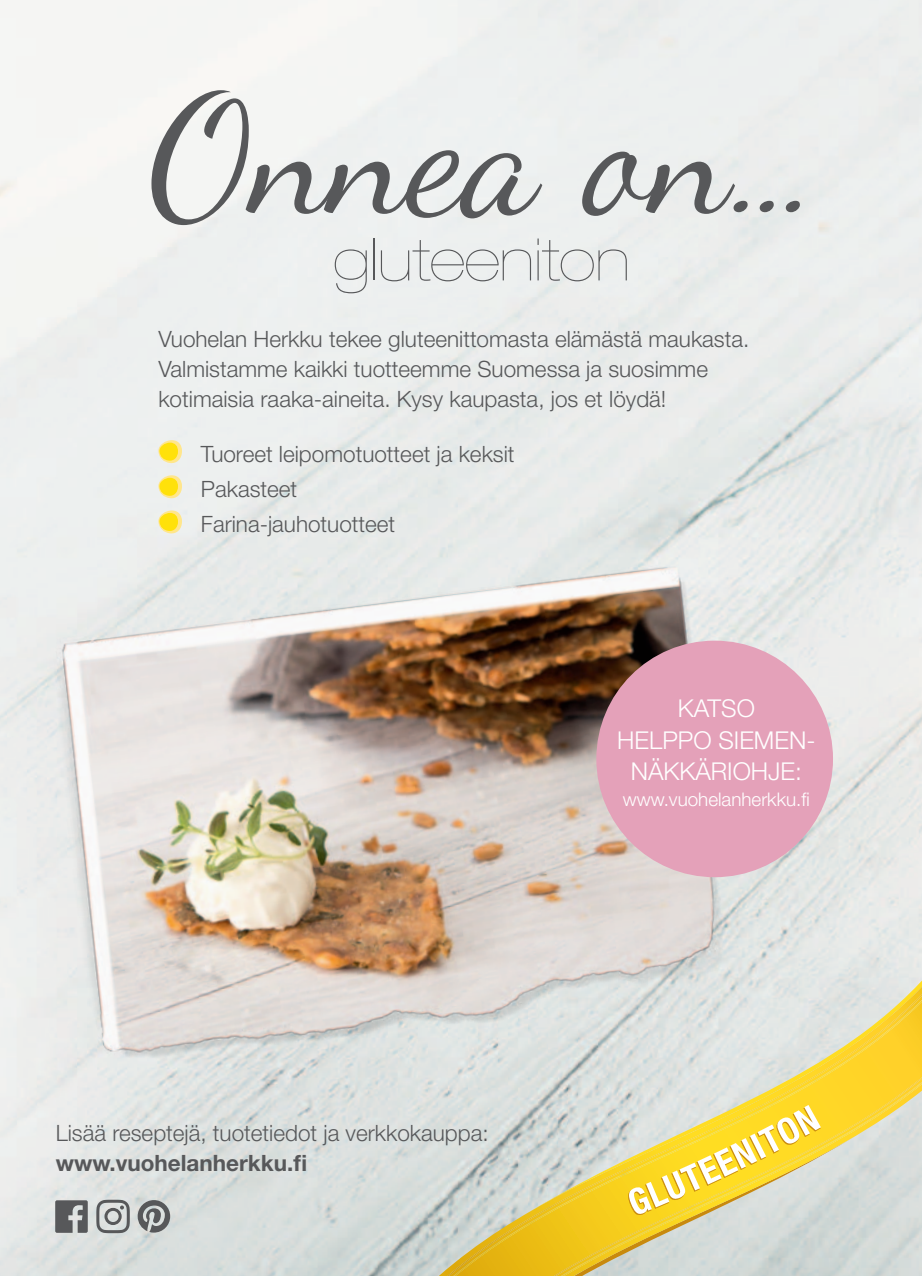
<style>
.page{position:relative;width:922px;height:1276px;background:#fff}
.page>*{position:absolute;margin:0;border:0;box-sizing:border-box;transform-origin:0 0}
.t1{font:167.25px "Dancing Script OT";color:#57585a}
.t2{font:900 expanded 58.75px "Helvetica Neue";color:#57585a}
.t3{font:300 24.5px/32px "Helvetica Neue";color:#fff}
.t4{font:300 22.5px/30px "Helvetica Neue";color:#57585a}
.t5{font:700 22.5px "Helvetica Neue";color:#57585a}
.t6{font:300 18.75px "Helvetica Neue";color:#fff}
</style>
<div class="page">
<svg style="left:391px;top:962px;width:530px;height:314px;background:#daded6"></svg>
<svg style="left:426px;top:1014px;width:495px;height:262px;background:#dcd199"></svg>
<svg style="left:561px;top:1082px;width:360px;height:194px;background:#dcd5a0"></svg>
<svg style="left:627px;top:1105px;width:193px;height:111px;background:#f0dc75"></svg>
<svg style="left:158px;top:440px;width:24px;height:24px"></svg>
<div style="left:159px;top:442px;width:19px;height:19px;background:#ffe10a;border-radius:9px"></div>
<svg style="left:158px;top:475px;width:24px;height:24px"></svg>
<div style="left:159px;top:478px;width:19px;height:18px;background:#ffe10a;border-radius:9px"></div>
<svg style="left:158px;top:510px;width:24px;height:24px"></svg>
<div style="left:159px;top:513px;width:19px;height:18px;background:#ffe10a;border-radius:9px"></div>
<img style="left:33px;top:539px;width:734px;height:571px">
<div style="left:596px;top:640px;width:236px;height:237px;background:#e4a1b9;border-radius:50%"></div>
<svg style="left:138px;top:1200px;width:32px;height:32px"></svg>
<svg style="left:55px;top:1200px;width:33px;height:32px"></svg>
<svg style="left:96px;top:1199px;width:34px;height:34px"></svg>
<h1 class="t1" style="left:151px;top:57px;width:661px">Onnea on…</h1>
<h2 class="t2" style="left:333px;top:225px;width:298px">gluteeniton</h2>
<p class="t4" style="left:158px;top:323px;width:592px">Vuohelan Herkku tekee gluteenittomasta elämästä maukasta.<br>Valmistamme kaikki tuotteemme Suomessa ja suosimme kotimaisia raaka-aineita. Kysy kaupasta, jos et löydä!</p>
<p class="t4" style="left:201px;top:436px;width:315px;line-height:35px">Tuoreet leipomotuotteet ja keksit<br>Pakasteet<br>Farina-jauhotuotteet</p>
<p class="t4" style="left:56px;top:1118px;width:434px">Lisää reseptejä, tuotetiedot ja verkkokauppa:</p>
<p class="t5" style="left:56px;top:1149px;width:253px">www.vuohelanherkku.fi</p>
<p class="t3" style="left:677px;top:691px;width:33px">Katso</p>
<p class="t3" style="left:617px;top:723px;width:48px">Helppo</p>
<p class="t3" style="left:718px;top:723px;width:15px">siEm</p>
<p class="t3" style="left:630px;top:723px;width:186px;text-indent:144px">en&shy;näkkäriohj e:</p>
<p class="t6" style="left:622px;top:788px;width:188px">www.vuohelanherkku.fi</p>
</div>
